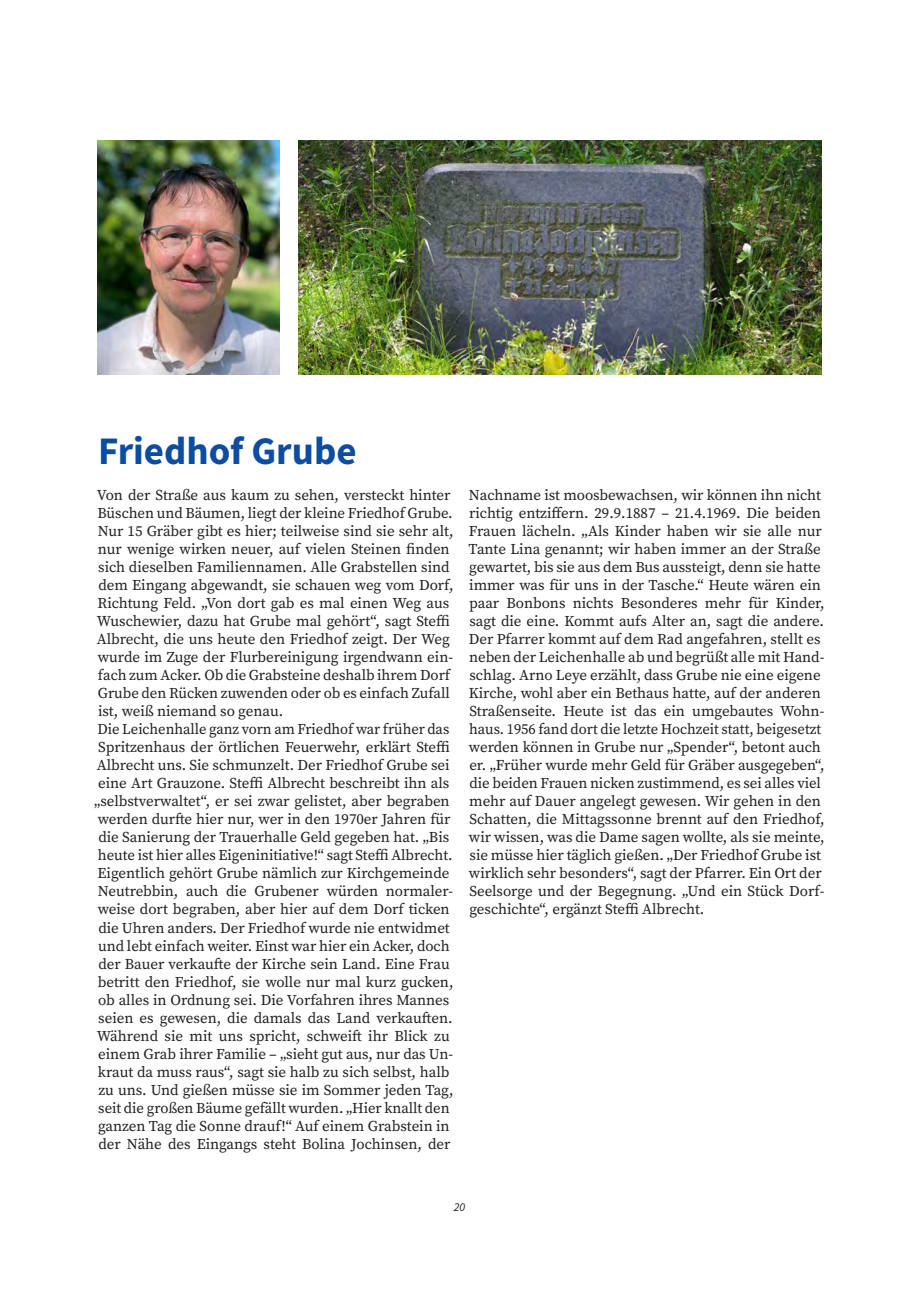
<style>
.page{position:relative;width:919px;height:1289px;background:#fff}
.page>*{position:absolute;margin:0;border:0;box-sizing:border-box;transform-origin:0 0}
.Head1_26pt{font:700 39px "Source Sans Pro";color:#0d4da1}
.Copy_10pt{font:15px/18px "Source Serif Pro";letter-spacing:-.005em;color:#231f20}
.t1{font:italic 12px "Source Sans Pro";color:#231f20}
</style>
<div class="page">
<img style="left:98px;top:140px;width:181px;height:234px">
<img style="left:298px;top:140px;width:523px;height:234px">
<p class="Head1_26pt" style="left:98px;top:425px;width:260px">Friedhof Grube</p>
<p class="Copy_10pt" style="left:97px;top:486px;width:358px">Von der Straße aus kaum zu sehen, versteckt hinter Büschen und Bäumen, liegt der kleine Friedhof Grube.<br>Nur 15 Gräber gibt es hier; teilweise sind sie sehr alt, nur wenige wirken neuer, auf vielen Steinen finden sich dieselben Familiennamen. Alle Grabstellen sind dem Eingang abgewandt, sie schauen weg vom Dorf, Richtung Feld. „Von dort gab es mal einen Weg aus Wuschewier, dazu hat Grube mal gehört“, sagt Steffi Albrecht, die uns heute den Friedhof zeigt. Der Weg wurde im Zuge der Flurbereinigung irgendwann ein&shy;fach zum Acker. Ob die Grabsteine deshalb ihrem Dorf Grube den Rücken zuwenden oder ob es einfach Zufall ist, weiß niemand so genau.</p>
<p class="Copy_10pt" style="left:94px;top:720px;width:361px">Die Leichenhalle ganz vorn am Friedhof war früher das Spritzenhaus der örtlichen Feuerwehr, erklärt Steffi Albrecht uns. Sie schmunzelt. Der Friedhof Grube sei eine Art Grauzone. Steffi Albrecht beschreibt ihn als „selbstverwaltet“, er sei zwar gelistet, aber begraben werden durfte hier nur, wer in den 1970er Jahren für die Sanierung der Trauerhalle Geld gegeben hat. „Bis heute ist hier alles Eigeninitiative!“ sagt Steffi Albrecht.<br>Eigentlich gehört Grube nämlich zur Kirchgemeinde Neutrebbin, auch die Grubener würden normaler&shy;weise dort begraben, aber hier auf dem Dorf ticken die Uhren anders. Der Friedhof wurde nie entwidmet und lebt einfach weiter. Einst war hier ein Acker, doch der Bauer verkaufte der Kirche sein Land. Eine Frau betritt den Friedhof, sie wolle nur mal kurz gucken, ob alles in Ordnung sei. Die Vorfahren ihres Mannes seien es gewesen, die damals das Land verkauften.<br>Während sie mit uns spricht, schweift ihr Blick zu einem Grab ihrer Familie – „sieht gut aus, nur das Un&shy;kraut da muss raus“, sagt sie halb zu sich selbst, halb zu uns. Und gießen müsse sie im Sommer jeden Tag, seit die großen Bäume gefällt wurden. „Hier knallt den ganzen Tag die Sonne drauf!“ Auf einem Grabstein in der Nähe des Eingangs steht Bolina Jochinsen, der</p>
<p class="Copy_10pt" style="left:468px;top:486px;width:357px">Nachname ist moosbewachsen, wir können ihn nicht richtig entziffern. 29.9.1887 – 21.4.1969. Die beiden Frauen lächeln. „Als Kinder haben wir sie alle nur Tante Lina genannt; wir haben immer an der Straße gewartet, bis sie aus dem Bus aussteigt, denn sie hatte immer was für uns in der Tasche.“ Heute wären ein paar Bonbons nichts Besonderes mehr für Kinder, sagt die eine. Kommt aufs Alter an, sagt die andere.<br>Der Pfarrer kommt auf dem Rad angefahren, stellt es neben der Leichenhalle ab und begrüßt alle mit Hand&shy;schlag. Arno Leye erzählt, dass Grube nie eine eigene Kirche, wohl aber ein Bethaus hatte, auf der anderen Straßenseite. Heute ist das ein umgebautes Wohn&shy;haus. 1956 fand dort die letzte Hochzeit statt, beigesetzt werden können in Grube nur „Spender“, betont auch er. „Früher wurde mehr Geld für Gräber ausgegeben“, die beiden Frauen nicken zustimmend, es sei alles viel mehr auf Dauer angelegt gewesen. Wir gehen in den Schatten, die Mittagssonne brennt auf den Friedhof, wir wissen, was die Dame sagen wollte, als sie meinte, sie müsse hier täglich gießen. „Der Friedhof Grube ist wirklich sehr besonders“, sagt der Pfarrer. Ein Ort der Seelsorge und der Begegnung. „Und ein Stück Dorf&shy;geschichte“, ergänzt Steffi Albrecht.</p>
<p class="t1" style="left:453px;top:1198px;width:13px">20</p>
</div>
